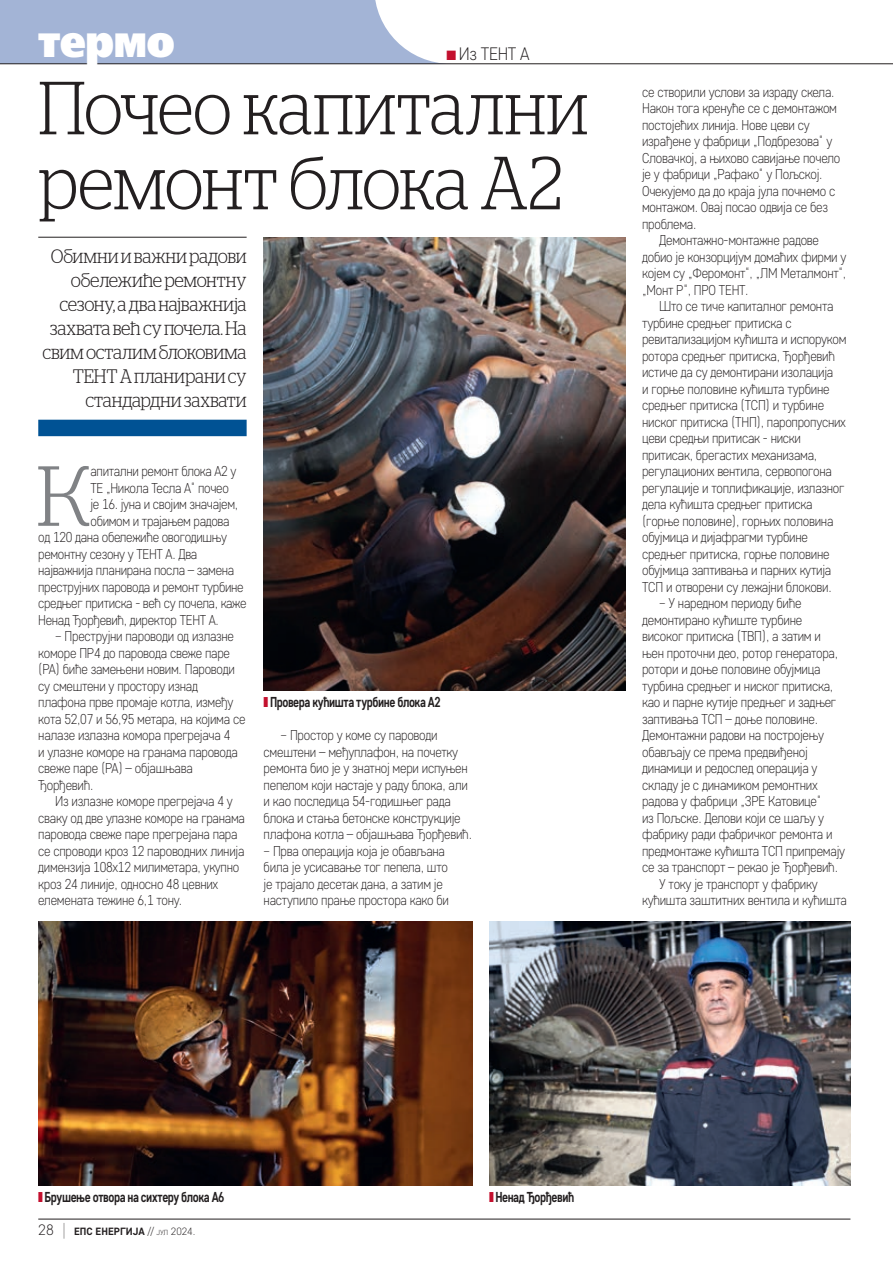
<style>
.page{position:relative;width:893px;height:1263px;background:#fff}
.page>*{position:absolute;margin:0;border:0;box-sizing:border-box;transform-origin:0 0}
.t1{font:300 84.9px "Stag LC";color:#808285}
.t2{font:300 75px/75px "Stag LC";letter-spacing:-.005em;color:#231f20;scale:.9 1}
.t3{font:45px "Free Set Extra Bold C";letter-spacing:-.015em;color:#fff;scale:.9 1}
.t4{font:300 19.5px/24px "Stag LC";letter-spacing:-.015em;color:#231f20;text-align:right;scale:.9 1}
.t5{font:300 18px "Core Sans D25";letter-spacing:-.015em;color:#231f20;scale:.95 1}
.t6{font:700 14.4px "Core Sans D55";letter-spacing:-.035em;color:#231f20;scale:.8 1}
.t7{font:300 14.25px/16.5px "Core Sans D25";letter-spacing:-.02em;color:#231f20;scale:.9 1}
.t8{font:700 10.5px "Core Sans D55";color:#231f20}
.s1{color:#c3102e}
.s2{font-family:"Core Sans D25";font-weight:300;font-size:15px}
.s3{font-family:"Core Sans D15";font-weight:100;font-size:18px}
.s4{font-family:"Core Sans D25";font-weight:300}
.s5{font-family:"Core Sans D25";font-weight:300;font-size:7.35px}
</style>
<div class="page">
<svg style="left:0;top:0;width:451px;height:64px;background:#adbbd9"></svg>
<hr style="left:38px;top:1219px;width:812px;height:1px;background:#231f20">
<hr style="left:0;top:64px;width:893px;height:1px;background:#231f20">
<hr style="left:38px;top:237px;width:209px;height:1px;background:#231f20">
<div style="left:38px;top:420px;width:209px;height:16px;background:#005294"></div>
<img style="left:38px;top:922px;width:434px;height:264px">
<img style="left:489px;top:922px;width:361px;height:264px">
<img style="left:264px;top:237px;width:361px;height:454px">
<h3 class="t3" style="left:38px;top:15px;width:153px">термо</h3>
<p class="t5" style="left:446px;top:43px;width:89px"><span class="s1">■</span> Из ТЕНТ А</p>
<h2 class="t2" style="left:38px;top:63px;width:612px">Почео капитални ремонт блока А2</h2>
<h3 class="t4" style="left:42px;top:242px;width:228px">Обимни и важни радови обележиће ремонтну сезону, а два најважнија захвата већ су почела. На свим осталим блоковима<br>ТЕНТ А планирани су стандардни захвати</h3>
<h1 class="t1" style="left:36px;top:434px;width:56px">К</h1>
<p class="t7" style="left:91px;top:463px;width:164px">апитални ремонт блока А2 у</p>
<p class="t7" style="left:91px;top:479px;width:155px">ТЕ „Никола Тесла А“ почео</p>
<p class="t7" style="left:91px;top:496px;width:166px">је 16. јуна и својим значајем,</p>
<p class="t7" style="left:91px;top:512px;width:156px">обимом и трајањем радова</p>
<p class="t7" style="left:38px;top:529px;width:211px">од 120 дана обележиће овогодишњу</p>
<p class="t7" style="left:38px;top:545px;width:178px">ремонтну сезону у ТЕНТ А. Два</p>
<p class="t7" style="left:38px;top:562px;width:219px">најважнија планирана посла – замена</p>
<p class="t7" style="left:38px;top:578px;width:230px">преструјних паровода и ремонт турбине</p>
<p class="t7" style="left:38px;top:595px;width:233px">средњег притиска - већ су почела, каже</p>
<p class="t7" style="left:38px;top:611px;width:202px">Ненад Ђорђевић, директор ТЕНТ А.</p>
<p class="t7" style="left:55px;top:628px;width:200px">− Преструјни пароводи од излазне</p>
<p class="t7" style="left:38px;top:644px;width:215px">коморе ПР4 до паровода свеже паре</p>
<p class="t7" style="left:38px;top:661px;width:220px">(РА) биће замењени новим. Пароводи</p>
<p class="t7" style="left:38px;top:677px;width:179px">су смештени у простору изнад</p>
<p class="t7" style="left:38px;top:694px;width:218px">плафона прве промаје котла, између</p>
<p class="t7" style="left:38px;top:710px;width:232px">кота 52,07 и 56,95 метара, на којима се</p>
<p class="t7" style="left:38px;top:727px;width:215px">налазе излазна комора прегрејача 4</p>
<p class="t7" style="left:38px;top:743px;width:223px">и улазне коморе на гранама паровода</p>
<p class="t7" style="left:38px;top:760px;width:173px">свеже паре (РА) – објашњава</p>
<p class="t7" style="left:38px;top:776px;width:63px">Ђорђевић.</p>
<p class="t7" style="left:55px;top:793px;width:199px">Из излазне коморе прегрејача 4 у</p>
<p class="t7" style="left:38px;top:809px;width:231px">сваку од две улазне коморе на гранама</p>
<p class="t7" style="left:38px;top:826px;width:223px">паровода свеже паре прегрејана пара</p>
<p class="t7" style="left:38px;top:842px;width:231px">се спроводи кроз 12 пароводних линија</p>
<p class="t7" style="left:38px;top:859px;width:225px">димензија 108x12 милиметара, укупно</p>
<p class="t7" style="left:38px;top:875px;width:202px">кроз 24 линије, односно 48 цевних</p>
<p class="t7" style="left:38px;top:892px;width:162px">елемената тежине 6,1 тону.</p>
<p class="t6" style="left:264px;top:693px;width:223px"><span class="s1">❚</span> Провера кућишта турбине блока А2</p>
<p class="t7" style="left:264px;top:727px;width:233px;text-indent:17px">− Простор у коме су пароводи смештени – међуплафон, на почетку ремонта био је у знатној мери испуњен пепелом који настаје у раду блока, али и као последица 54-годишњег рада блока и стања бетонске конструкције плафона котла – објашњава Ђорђевић. − Прва операција која је обављана била је усисавање тог пепела, што<br>је трајало десетак дана, а затим је наступило прање простора како би</p>
<p class="t7" style="left:642px;top:83px;width:222px">се створили услови за израду скела.<br>Након тога кренуће се с демонтажом постојећих линија. Нове цеви су израђене у фабрици „Подбрезова“ у<br>Словачкој, а њихово савијање почело је у фабрици „Рафако“ у Пољској.<br>Очекујемо да до краја јула почнемо с монтажом. Овај посао одвија се без проблема.</p>
<p class="t7" style="left:642px;top:232px;width:229px;text-indent:17px">Демонтажно-монтажне радове добио је конзорцијум домаћих фирми у којем су „Феромонт“, „ЛМ Металмонт“, „Монт Р“, ПРО ТЕНТ.</p>
<p class="t7" style="left:659px;top:298px;width:195px">Што се тиче капиталног ремонта</p>
<p class="t7" style="left:642px;top:314px;width:168px">турбине средњег притиска с</p>
<p class="t7" style="left:642px;top:331px;width:229px">ревитализацијом кућишта и испоруком</p>
<p class="t7" style="left:642px;top:347px;width:216px">ротора средњег притиска, Ђорђевић</p>
<p class="t7" style="left:642px;top:364px;width:214px">истиче да су демонтирани изолација</p>
<p class="t7" style="left:642px;top:380px;width:210px">и горње половине кућишта турбине</p>
<p class="t7" style="left:642px;top:397px;width:204px">средњег притиска (ТСП) и турбине</p>
<p class="t7" style="left:642px;top:413px;width:228px">ниског притиска (ТНП), паропропусних</p>
<p class="t7" style="left:642px;top:430px;width:178px">цеви средњи притисак - ниски</p>
<p class="t7" style="left:642px;top:446px;width:196px">притисак, брегастих механизама,</p>
<p class="t7" style="left:642px;top:463px;width:212px">регулационих вентила, сервопогона</p>
<p class="t7" style="left:642px;top:479px;width:226px">регулације и топлификације, излазног</p>
<p class="t7" style="left:642px;top:496px;width:191px">дела кућишта средњег притиска</p>
<p class="t7" style="left:642px;top:512px;width:214px">(горње половине), горњих половина</p>
<p class="t7" style="left:642px;top:529px;width:186px">обујмица и дијафрагми турбине</p>
<p class="t7" style="left:642px;top:545px;width:210px">средњег притиска, горње половине</p>
<p class="t7" style="left:642px;top:562px;width:212px">обујмица заптивања и парних кутија</p>
<p class="t7" style="left:642px;top:578px;width:212px">ТСП и отворени су лежајни блокови.</p>
<p class="t7" style="left:659px;top:595px;width:160px">− У наредном периоду биће</p>
<p class="t7" style="left:642px;top:611px;width:180px">демонтирано кућиште турбине</p>
<p class="t7" style="left:642px;top:628px;width:200px">високог притиска (ТВП), а затим и</p>
<p class="t7" style="left:642px;top:644px;width:219px">њен проточни део, ротор генератора,</p>
<p class="t7" style="left:642px;top:661px;width:200px">ротори и доње половине обујмица</p>
<p class="t7" style="left:642px;top:677px;width:214px">турбина средњег и ниског притиска,</p>
<p class="t7" style="left:642px;top:694px;width:217px">као и парне кутије предњег и задњег</p>
<p class="t7" style="left:642px;top:710px;width:197px">заптивања ТСП – доње половине.</p>
<p class="t7" style="left:642px;top:727px;width:204px">Демонтажни радови на постројењу</p>
<p class="t7" style="left:642px;top:743px;width:186px">обављају се према предвиђеној</p>
<p class="t7" style="left:642px;top:760px;width:196px">динамици и редослед операција у</p>
<p class="t7" style="left:642px;top:776px;width:197px">складу је с динамиком ремонтних</p>
<p class="t7" style="left:642px;top:793px;width:201px">радова у фабрици „ЗРЕ Катовице“</p>
<p class="t7" style="left:642px;top:809px;width:204px">из Пољске. Делови који се шаљу у</p>
<p class="t7" style="left:642px;top:826px;width:213px">фабрику ради фабричког ремонта и</p>
<p class="t7" style="left:642px;top:842px;width:227px">предмонтаже кућишта ТСП припремају</p>
<p class="t7" style="left:642px;top:859px;width:219px">се за транспорт – рекао је Ђорђевић.</p>
<p class="t7" style="left:659px;top:875px;width:178px">У току је транспорт у фабрику</p>
<p class="t7" style="left:642px;top:892px;width:229px">кућишта заштитних вентила и кућишта</p>
<p class="t6" style="left:38px;top:1188px;width:234px"><span class="s1">❚</span> Брушење отвора на сихтеру блока А6</p>
<p class="t6" style="left:489px;top:1188px;width:108px"><span class="s1">❚</span> Ненад Ђорђевић</p>
<p class="t8" style="left:38px;top:1225px;width:159px"><span class="s2">28</span> <span class="s3">|</span> ЕПС ЕНЕРГИЈА <span class="s4">//</span> <span class="s5">јул</span> <span class="s4">2024.</span></p>
</div>
